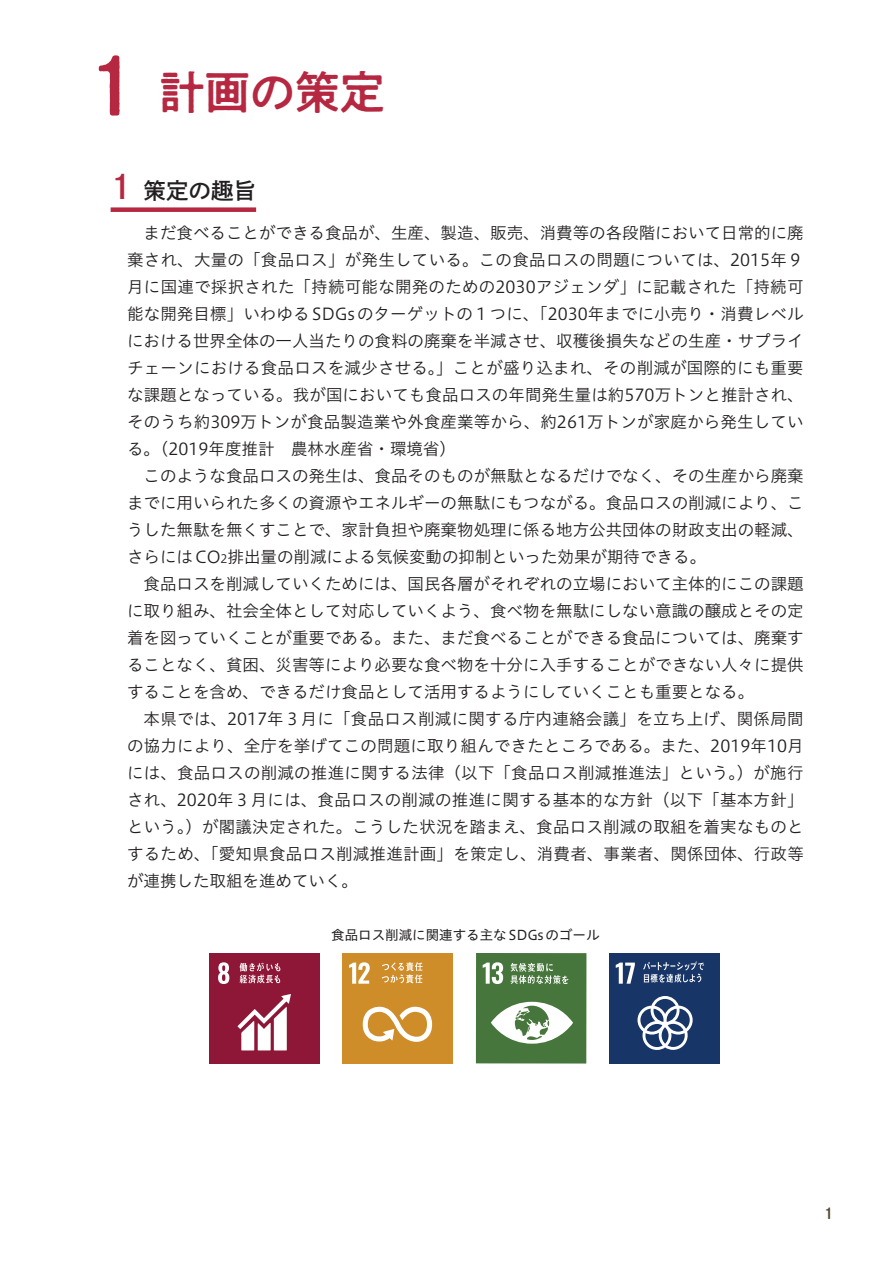
<style>
.page{position:relative;width:893px;height:1263px;background:#fff}
.page>*{position:absolute;margin:0;border:0;box-sizing:border-box;transform-origin:0 0}
.t1{font:45px "P Shuei N Go Kin Std N B";color:#b62841}
.t2{font:22.5px "P Shuei Go Kin Std N B";color:#231f20}
.t3{font:16.5px/27px "Hiragino UD Sans Std N W3";color:#231f20;text-align:justify}
.t4{font:15px "P Shuei N Go Kin Std N B";color:#564632}
.t5{font:13.5px "Hiragino UD Sans Std N W4";color:#231f20}
.s1{font-size:78px}
.s2{font-size:33px;color:#b62841}
.s3{font-size:11.55px}
</style>
<div class="page">
<div style="left:111px;top:207px;width:145px;height:5px;background:#b62841"></div>
<div style="left:209px;top:953px;width:111px;height:110px;background:#8e1737"></div>
<svg style="left:218px;top:962px;width:11px;height:22px"></svg>
<svg style="left:237px;top:994px;width:54px;height:56px"></svg>
<svg style="left:239px;top:963px;width:41px;height:20px"></svg>
<div style="left:343px;top:953px;width:110px;height:110px;background:#cf8d29"></div>
<svg style="left:349px;top:962px;width:21px;height:22px"></svg>
<svg style="left:363px;top:1006px;width:69px;height:36px"></svg>
<svg style="left:382px;top:962px;width:41px;height:21px"></svg>
<svg style="left:476px;top:953px;width:110px;height:110px"></svg>
<div style="left:609px;top:953px;width:111px;height:110px;background:#183567"></div>
<svg style="left:616px;top:962px;width:19px;height:22px"></svg>
<svg style="left:637px;top:996px;width:56px;height:54px"></svg>
<svg style="left:643px;top:961px;width:61px;height:21px"></svg>
<h1 class="t1" style="left:87px;top:61px;width:300px"><span class="s1">1</span> 計画の策定</h1>
<h2 class="t2" style="left:111px;top:175px;width:147px"><span class="s2">1</span> 策定の趣旨</h2>
<p class="t3" style="left:127px;top:218px;width:678px;text-indent:16px">まだ食べることができる食品が、生産、製造、販売、消費等の各段階において日常的に廃棄され、大量の「食品ロス」が発生している。この食品ロスの問題については、2015年９月に国連で採択された「持続可能な開発のための2030アジェンダ」に記載された「持続可能な開発目標」いわゆるSDGsのターゲットの１つに、「2030年までに小売り・消費レベルにおける世界全体の一人当たりの食料の廃棄を半減させ、収穫後損失などの生産・サプライチェーンにおける食品ロスを減少させる。」ことが盛り込まれ、その削減が国際的にも重要な課題となっている。我が国においても食品ロスの年間発生量は約570万トンと推計され、そのうち約309万トンが食品製造業や外食産業等から、約261万トンが家庭から発生している。（2019年度推計　農林水産省・環境省）</p>
<p class="t3" style="left:127px;top:461px;width:678px;text-indent:16px">このような食品ロスの発生は、食品そのものが無駄となるだけでなく、その生産から廃棄までに用いられた多くの資源やエネルギーの無駄にもつながる。食品ロスの削減により、こうした無駄を無くすことで、家計負担や廃棄物処理に係る地方公共団体の財政支出の軽減、さらにはCO<span class="s3">2</span>排出量の削減による気候変動の抑制といった効果が期待できる。</p>
<p class="t3" style="left:127px;top:569px;width:678px;text-indent:16px">食品ロスを削減していくためには、国民各層がそれぞれの立場において主体的にこの課題に取り組み、社会全体として対応していくよう、食べ物を無駄にしない意識の醸成とその定着を図っていくことが重要である。また、まだ食べることができる食品については、廃棄することなく、貧困、災害等により必要な食べ物を十分に入手することができない人々に提供することを含め、できるだけ食品として活用するようにしていくことも重要となる。</p>
<p class="t3" style="left:127px;top:704px;width:678px;text-indent:16px">本県では、2017年３月に「食品ロス削減に関する庁内連絡会議」を立ち上げ、関係局間の協力により、全庁を挙げてこの問題に取り組んできたところである。また、2019年10月には、食品ロスの削減の推進に関する法律（以下「食品ロス削減推進法」という。）が施行され、2020年３月には、食品ロスの削減の推進に関する基本的な方針（以下「基本方針」という。）が閣議決定された。こうした状況を踏まえ、食品ロス削減の取組を着実なものとするため、「愛知県食品ロス削減推進計画」を策定し、消費者、事業者、関係団体、行政等が連携した取組を進めていく。</p>
<p class="t5" style="left:331px;top:924px;width:270px">食品ロス削減に関連する主な SDGsのゴール</p>
<p class="t4" style="left:824px;top:1203px;width:11px">1</p>
</div>
